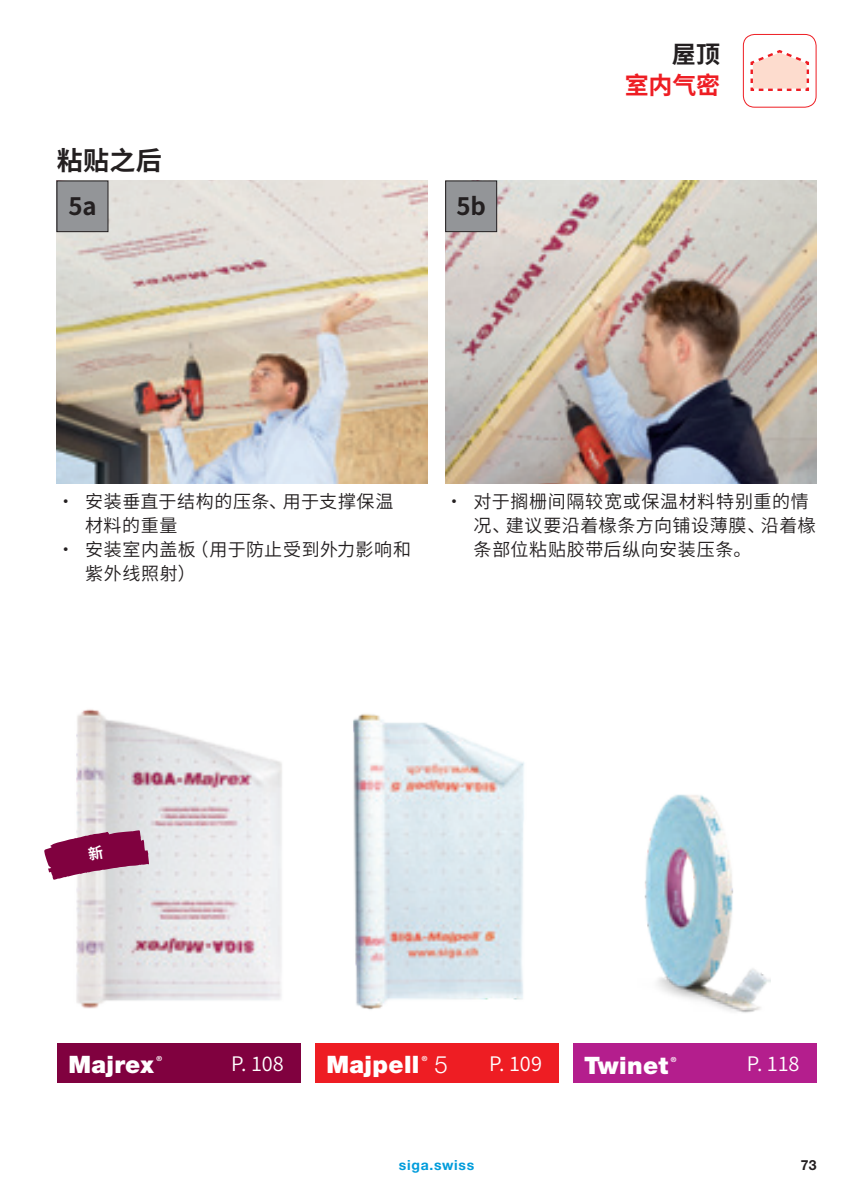
<style>
.page{position:relative;width:862px;height:1191px;background:#fff}
.page>*{position:absolute;margin:0;border:0;box-sizing:border-box;transform-origin:0 0}
.t1{font:700 26px "Source Han Sans CN";color:#231f20}
.t2{font:900 24px "Helvetica Neue LT Pro";letter-spacing:.015em;color:#fff}
.t3{font:700 24px "Source Han Sans CN";color:#231f20}
.t4{font:700 24px "Source Han Sans CN";color:#ee1d23}
.t5{font:300 24px "Helvetica Neue LT Pro";color:#fff}
.t6{font:20px "Source Han Sans CN";letter-spacing:-.005em;color:#fff}
.t7{font:18px/24px "Source Han Sans CN";letter-spacing:.035em;color:#231f20}
.t8{font:700 14px "Helvetica Neue LT Pro";letter-spacing:.05em;color:#009cdb}
.t9{font:700 14px "Helvetica Neue LT Pro";color:#231f20}
.t10{font:700 7px "Helvetica Neue LT Pro";color:#fff}
</style>
<div class="page">
<img style="left:57px;top:181px;width:370px;height:302px">
<div style="left:57px;top:181px;width:51px;height:51px;background:#939598"></div>
<div style="left:57px;top:181px;width:51px;height:51px;border:1px solid #231f20"></div>
<img style="left:446px;top:181px;width:370px;height:302px">
<div style="left:446px;top:181px;width:51px;height:51px;background:#939598"></div>
<div style="left:445px;top:181px;width:52px;height:51px;border:1px solid #231f20"></div>
<img style="left:353px;top:713px;width:171px;height:297px">
<img style="left:76px;top:709px;width:206px;height:300px">
<div style="left:57px;top:1043px;width:244px;height:40px;background:#80013f"></div>
<div style="left:315px;top:1043px;width:244px;height:40px;background:#ee1d23"></div>
<img style="left:644px;top:794px;width:126px;height:219px">
<div style="left:573px;top:1043px;width:243px;height:40px;background:#b41e8d"></div>
<svg style="left:750px;top:50px;width:59px;height:41px"></svg>
<div style="left:743px;top:34px;width:73px;height:74px;border:1px solid #ee1d23;border-radius:11px"></div>
<svg style="left:44px;top:830px;width:105px;height:49px;background:#a34e77"></svg>
<h2 class="t3" style="left:672px;top:41px;width:50px">屋顶</h2>
<h1 class="t1" style="left:57px;top:145px;width:107px">粘贴之后</h1>
<h2 class="t3" style="left:68px;top:193px;width:30px">5a</h2>
<h2 class="t3" style="left:456px;top:193px;width:31px">5b</h2>
<h2 class="t4" style="left:624px;top:72px;width:97px">室内气密</h2>
<p class="t7" style="left:85px;top:490px;width:310px;text-indent:-28px">• 安装垂直于结构的压条、用于支撑保温材料的重量</p>
<p class="t7" style="left:85px;top:538px;width:327px;text-indent:-28px">• 安装室内盖板（用于防止受到外力影响和紫外线照射）</p>
<p class="t7" style="left:473px;top:490px;width:344px;text-indent:-28px">• 对于搁栅间隔较宽或保温材料特别重的情况、建议要沿着椽条方向铺设薄膜、沿着椽条部位粘贴胶带后纵向安装压条。</p>
<p class="t6" style="left:231px;top:1052px;width:54px">P. 108</p>
<h2 class="t5" style="left:435px;top:1050px;width:15px">5</h2>
<p class="t6" style="left:489px;top:1052px;width:54px">P. 109</p>
<h2 class="t2" style="left:584px;top:1051px;width:86px">Twinet</h2>
<p class="t10" style="left:671px;top:1055px;width:7px">®</p>
<p class="t6" style="left:747px;top:1052px;width:54px">P. 118</p>
<h2 class="t2" style="left:68px;top:1050px;width:87px">Majrex</h2>
<p class="t10" style="left:156px;top:1054px;width:7px">®</p>
<h2 class="t2" style="left:326px;top:1050px;width:94px">Majpell</h2>
<p class="t10" style="left:422px;top:1054px;width:7px">®</p>
<p class="t8" style="left:399px;top:1156px;width:77px">siga.swiss</p>
<p class="t9" style="left:801px;top:1156px;width:17px">73</p>
</div>
